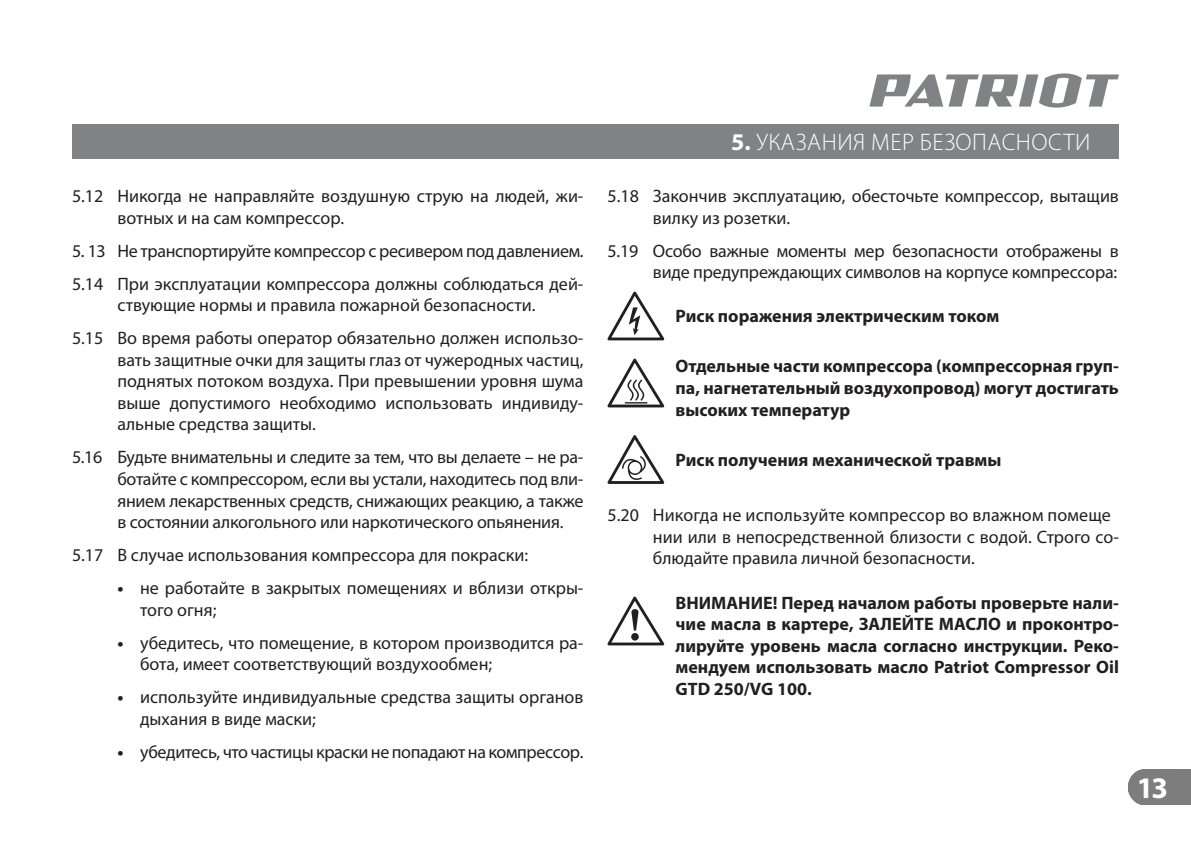
<style>
.page{position:relative;width:1191px;height:842px;background:#fff}
.page>*{position:absolute;margin:0;border:0;box-sizing:border-box;transform-origin:0 0}
.t1{font:700 30px "Myriad Pro";color:#fff}
.t2{font:300 24px "Myriad Pro";letter-spacing:.02em;color:#fff}
.t3{font:18px/21.6px "Myriad Pro";color:#231f20}
.t4{font:700 18px/21.6px "Myriad Pro";color:#231f20;text-align:justify}
.t5{font:18px "Myriad Pro";letter-spacing:-.02em;color:#231f20}
.s1{font-weight:700}
</style>
<div class="page">
<div style="left:72px;top:124px;width:1047px;height:34px;background:#808285"></div>
<div style="left:1128px;top:770px;width:63px;height:35px;background:#7d7d7d"></div>
<svg style="left:869px;top:73px;width:250px;height:35px"></svg>
<svg style="left:607px;top:291px;width:57px;height:49px"></svg>
<svg style="left:607px;top:358px;width:57px;height:49px"></svg>
<svg style="left:607px;top:435px;width:57px;height:49px"></svg>
<svg style="left:607px;top:596px;width:57px;height:49px"></svg>
<p class="t3" style="left:117px;top:186px;width:467px;text-indent:-45px">5.12 Никогда не направляйте воздушную струю на людей, жи&shy;вотных и на сам компрессор.</p>
<p class="t3" style="left:72px;top:235px;width:513px;line-height:33px">5. 13 Не транспортируйте компрессор с ресивером под давлением.<br>5.14 При эксплуатации компрессора должны соблюдаться дей-</p>
<p class="t3" style="left:72px;top:289px;width:513px;line-height:33px;text-align:center">ствующие нормы и правила пожарной безопасности.<br>5.15 Во время работы оператор обязательно должен использо-</p>
<p class="t3" style="left:117px;top:349px;width:467px;text-align:justify">вать защитные очки для защиты глаз от чужеродных частиц, поднятых потоком воздуха. При превышении уровня шума выше допустимого необходимо использовать индивиду&shy;альные средства защиты.</p>
<p class="t3" style="left:117px;top:447px;width:467px;text-align:justify;text-indent:-45px">5.16 Будьте внимательны и следите за тем, что вы делаете – не ра&shy;ботайте с компрессором, если вы устали, находитесь под вли&shy;янием лекарственных средств, снижающих реакцию, а также в состоянии алкогольного или наркотического опьянения.</p>
<p class="t3" style="left:72px;top:545px;width:458px">5.17 В случае использования компрессора для покраски:</p>
<p class="t3" style="left:140px;top:578px;width:445px;text-indent:-23px"><span class="s1">•</span> не работайте в закрытых помещениях и вблизи откры&shy;того огня;</p>
<p class="t3" style="left:140px;top:632px;width:445px;text-indent:-23px"><span class="s1">•</span> убедитесь, что помещение, в котором производится ра&shy;бота, имеет соответствующий воздухообмен;</p>
<p class="t3" style="left:140px;top:687px;width:445px;text-indent:-23px"><span class="s1">•</span> используйте индивидуальные средства защиты органов дыхания в виде маски;</p>
<p class="t5" style="left:117px;top:743px;width:467px"><span class="s1">•</span> убедитесь, что частицы краски не попадают на компрессор.</p>
<h2 class="t2" style="left:731px;top:131px;width:360px"><span class="s1">5.</span> УКАЗАНИЯ МЕР БЕЗОПАСНОСТИ</h2>
<p class="t3" style="left:653px;top:186px;width:467px;text-indent:-45px">5.18 Закончив эксплуатацию, обесточьте компрессор, вытащив вилку из розетки.</p>
<p class="t3" style="left:607px;top:240px;width:513px;text-align:right">5.19 Особо важные моменты мер безопасности отображены в виде предупреждающих символов на корпусе компрессора:</p>
<p class="t4" style="left:675px;top:306px;width:325px">Риск поражения электрическим током</p>
<p class="t4" style="left:675px;top:356px;width:445px">Отдельные части компрессора (компрессорная груп&shy;па, нагнетательный воздухопровод) могут достигать высоких температур</p>
<p class="t4" style="left:675px;top:449px;width:327px">Риск получения механической травмы</p>
<p class="t3" style="left:653px;top:505px;width:467px;text-indent:-45px">5.20 Никогда не используйте компрессор во влажном помеще нии или в непосредственной близости с водой. Строго со&shy;блюдайте правила личной безопасности.</p>
<p class="t4" style="left:675px;top:592px;width:445px">ВНИМАНИЕ! Перед началом работы проверьте нали&shy;чие масла в картере, ЗАЛЕЙТЕ МАСЛО и проконтро&shy;лируйте уровень масла согласно инструкции. Реко&shy;мендуем использовать масло Patriot Compressor Oil GTD 250/VG 100.</p>
<h1 class="t1" style="left:1136px;top:773px;width:33px">13</h1>
</div>
